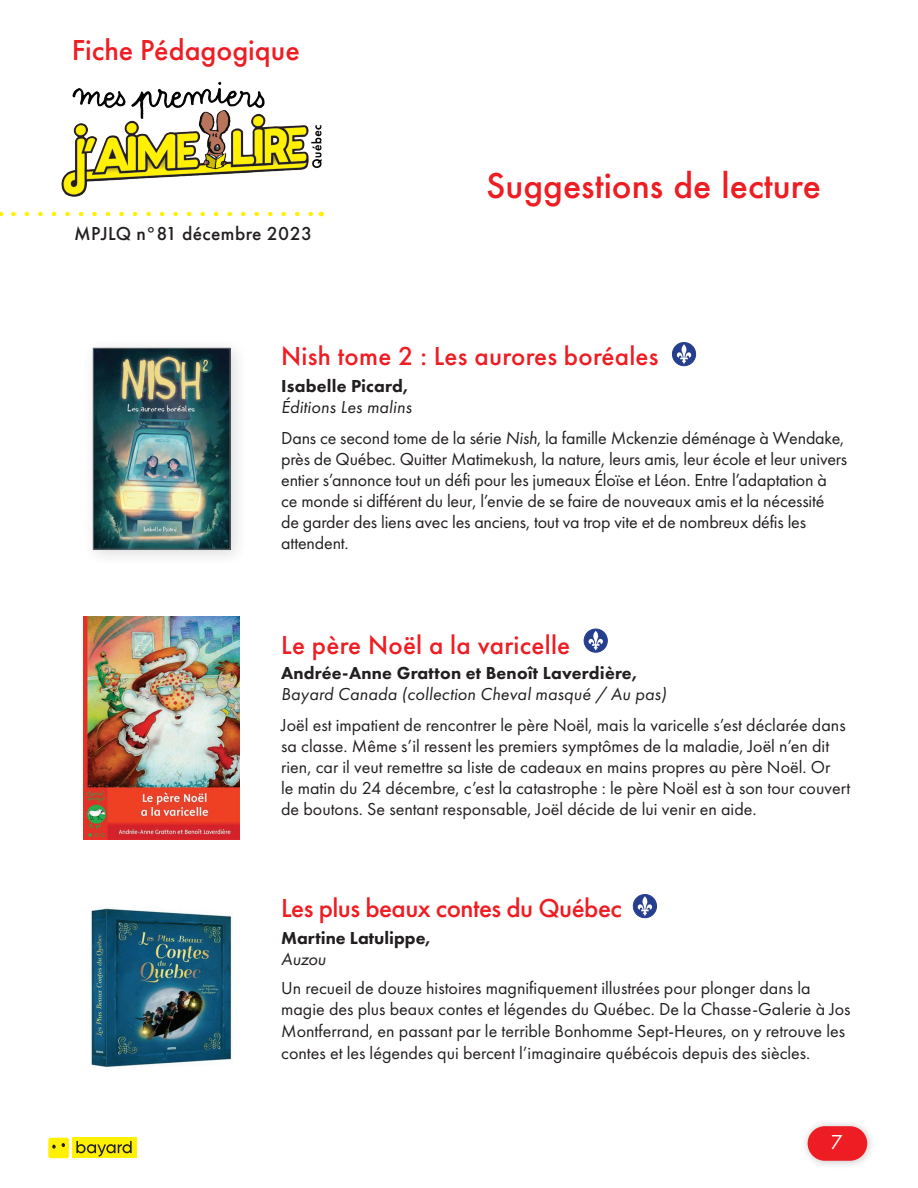
<style>
.page{position:relative;width:918px;height:1188px;background:#fff}
.page>*{position:absolute;margin:0;border:0;box-sizing:border-box;transform-origin:0 0}
.t1{font:500 33px "Futura";color:#ee1d23}
.t2{font:500 30px "Futura PT";color:#ee1d23}
.t3{font:500 27px "Futura PT";letter-spacing:.01em;color:#ee1d23}
.t4{font:500 27px "Futura PT";letter-spacing:-.02em;color:#ee1d23}
.t5{font:21px "Futura PT";color:#fff}
.t6{font:500 19.5px "Futura PT";letter-spacing:.02em;color:#231f20}
.t7{font:18px/21px "Futura PT";color:#231f20}
.t8{font:800 18px "Futura PT";letter-spacing:.01em;color:#231f20}
.t9{font:italic 18px "Futura PT";letter-spacing:.01em;color:#231f20}
.s1{font-style:italic}
</style>
<div class="page">
<div style="left:83px;top:338px;width:165px;height:229px;background:#231f20;opacity:.16"></div>
<img style="left:95px;top:350px;width:133px;height:197px">
<div style="left:93px;top:348px;width:137px;height:201px;border:1px solid #6c6d70"></div>
<img style="left:91px;top:908px;width:141px;height:159px">
<img style="left:84px;top:617px;width:156px;height:223px">
<div style="left:672px;top:343px;width:24px;height:23px;background:#253f8e;border-radius:50%"></div>
<svg style="left:676px;top:344px;width:16px;height:20px"></svg>
<div style="left:672px;top:342px;width:24px;height:24px;border:1px solid #253f8e;border-radius:50%"></div>
<div style="left:584px;top:629px;width:23px;height:23px;background:#253f8e;border-radius:50%"></div>
<svg style="left:588px;top:631px;width:16px;height:19px"></svg>
<div style="left:584px;top:629px;width:24px;height:24px;border:1px solid #253f8e;border-radius:50%"></div>
<div style="left:633px;top:895px;width:24px;height:23px;background:#253f8e;border-radius:50%"></div>
<svg style="left:637px;top:896px;width:16px;height:20px"></svg>
<div style="left:633px;top:894px;width:24px;height:24px;border:1px solid #253f8e;border-radius:50%"></div>
<div style="left:801px;top:1119px;width:75px;height:51px;background:#231f20;opacity:.25"></div>
<div style="left:808px;top:1126px;width:59px;height:35px;background:#ee1d23;border-radius:17px"></div>
<div style="left:72px;top:1138px;width:64px;height:20px;background:#fff101"></div>
<svg style="left:76px;top:1141px;width:56px;height:16px"></svg>
<div style="left:48px;top:1138px;width:21px;height:20px;background:#fff101;border-radius:2px"></div>
<svg style="left:62px;top:1143px;width:3px;height:4px"></svg>
<svg style="left:52px;top:1145px;width:4px;height:4px"></svg>
<svg style="left:13px;top:212px;width:300px;height:4px"></svg>
<img style="left:61px;top:81px;width:261px;height:116px">
<h2 class="t2" style="left:72px;top:32px;width:230px">Fiche Pédagogique</h2>
<p class="t6" style="left:74px;top:222px;width:240px">MPJLQ n°81 décembre 2023</p>
<h1 class="t1" style="left:486px;top:163px;width:336px">Suggestions de lecture</h1>
<h3 class="t3" style="left:281px;top:339px;width:379px">Nish tome 2 : Les aurores boréales</h3>
<p class="t8" style="left:281px;top:375px;width:128px">Isabelle Picard,</p>
<p class="t7" style="left:281px;top:392px;width:565px;line-height:30.8px"><span class="s1">Éditions Les malins<br></span>Dans ce second tome de la série <span class="s1">Nish</span>, la famille Mckenzie déménage à Wendake,</p>
<p class="t7" style="left:281px;top:449px;width:568px">près de Québec. Quitter Matimekush, la nature, leurs amis, leur école et leur univers entier s’annonce tout un défi pour les jumeaux Éloïse et Léon. Entre l’adaptation à ce monde si différent du leur, l’envie de se faire de nouveaux amis et la nécessité<br>de garder des liens avec les anciens, tout va trop vite et de nombreux défis les attendent.</p>
<h3 class="t3" style="left:281px;top:629px;width:291px">Le père Noël a la varicelle</h3>
<p class="t8" style="left:281px;top:662px;width:357px">Andrée-Anne Gratton et Benoît Laverdière,</p>
<p class="t9" style="left:281px;top:683px;width:387px">Bayard Canada (collection Cheval masqué / Au pas)</p>
<p class="t7" style="left:281px;top:714px;width:571px">Joël est impatient de rencontrer le père Noël, mais la varicelle s’est déclarée dans sa classe. Même s’il ressent les premiers symptômes de la maladie, Joël n’en dit rien, car il veut remettre sa liste de cadeaux en mains propres au père Noël. Or<br>le matin du 24 décembre, c’est la catastrophe : le père Noël est à son tour couvert de boutons. Se sentant responsable, Joël décide de lui venir en aide.</p>
<h3 class="t4" style="left:281px;top:891px;width:342px">Les plus beaux contes du Québec</h3>
<p class="t8" style="left:281px;top:927px;width:151px">Martine Latulippe,</p>
<p class="t9" style="left:281px;top:949px;width:46px">Auzou</p>
<p class="t7" style="left:281px;top:977px;width:571px;line-height:21.6px">Un recueil de douze histoires magnifiquement illustrées pour plonger dans la magie des plus beaux contes et légendes du Québec. De la Chasse-Galerie à Jos Montferrand, en passant par le terrible Bonhomme Sept-Heures, on y retrouve les contes et les légendes qui bercent l’imaginaire québécois depuis des siècles.</p>
<p class="t5" style="left:831px;top:1129px;width:13px">7</p>
</div>
